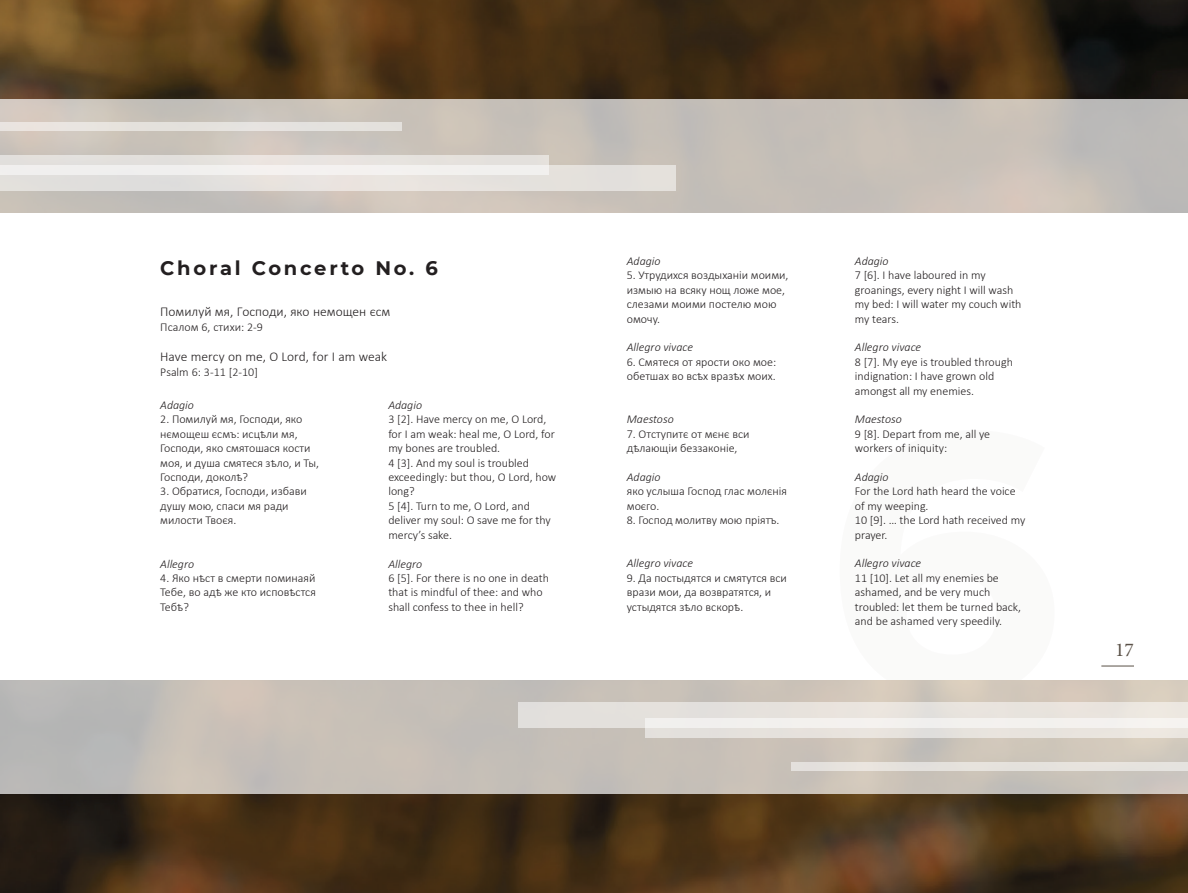
<style>
.page{position:relative;width:1188px;height:893px;background:#fff}
.page>*{position:absolute;margin:0;border:0;box-sizing:border-box;transform-origin:0 0}
.t1{font:700 372px "Montserrat";color:#5a5147}
.t2{font:700 19.5px "Montserrat";letter-spacing:.14em;color:#231f20}
.t3{font:19.5px "Minion Pro";color:#5a5147}
.t4{font:300 13.5px "Calibri";color:#231f20}
.t5{font:300 12px/14.4px "Calibri";color:#231f20}
.t6{font:italic 300 12px "Calibri";color:#231f20}
</style>
<div class="page">
<hr style="left:1101px;top:665px;width:33px;height:1px;background:#5a5147">
<img style="left:0;top:0;width:1188px;height:99px">
<img style="left:0;top:793px;width:1188px;height:100px">
<div style="left:0;top:99px;width:1188px;height:113px;background:linear-gradient(to right,#ccc4bb,#c3bdb7)"></div>
<svg style="left:0;top:680px;width:1188px;height:113px;background:#c6bfb8"></svg>
<div style="left:0;top:155px;width:549px;height:20px;background:#e5e1dd"></div>
<div style="left:0;top:165px;width:676px;height:25px;background:linear-gradient(to right,#e8e7e5,#e8e4df)"></div>
<div style="left:0;top:122px;width:402px;height:9px;background:#e5e2de"></div>
<div style="left:645px;top:718px;width:543px;height:20px;background:#e7e3dd"></div>
<div style="left:518px;top:703px;width:670px;height:25px;background:linear-gradient(to right,#e4e1de,#f0ece6)"></div>
<div style="left:791px;top:762px;width:397px;height:9px;background:#e5e3dd"></div>
<p class="t2" style="left:160px;top:254px;width:279px">Choral Concerto No. 6</p>
<p class="t4" style="left:160px;top:303px;width:232px">Помилуй мя, Господи, яко немощен єсм</p>
<p class="t5" style="left:160px;top:319px;width:104px">Псалом 6, стихи: 2-9</p>
<p class="t4" style="left:160px;top:348px;width:228px">Have mercy on me, O Lord, for I am weak</p>
<p class="t5" style="left:160px;top:364px;width:99px">Psalm 6: 3-11 [2-10]</p>
<p class="t6" style="left:160px;top:397px;width:35px">Adagio</p>
<p class="t5" style="left:160px;top:412px;width:160px">2. Помилуй мя, Господи, яко нємощеш єсмъ: исцѣли мя,<br>Господи, яко смятошася кости моя, и душа смятеся зѣло, и Ты,<br>Господи, доколѣ?</p>
<p class="t5" style="left:160px;top:484px;width:148px">3. Обратися, Господи, избави душу мою, спаси мя ради милости Твоєя.</p>
<p class="t6" style="left:160px;top:556px;width:35px">Allegro</p>
<p class="t5" style="left:160px;top:570px;width:157px;text-align:justify">4. Яко нѣст в смерти поминаяй Тебе, во адѣ же кто исповѣстся Тебѣ?</p>
<p class="t6" style="left:388px;top:397px;width:35px">Adagio</p>
<p class="t5" style="left:388px;top:412px;width:168px">3 [2]. Have mercy on me, O Lord, for I am weak: heal me, O Lord, for my bones are troubled.</p>
<p class="t5" style="left:388px;top:455px;width:169px">4 [3]. And my soul is troubled exceedingly: but thou, O Lord, how long?</p>
<p class="t5" style="left:388px;top:498px;width:164px">5 [4]. Turn to me, O Lord, and deliver my soul: O save me for thy mercy’s sake.</p>
<p class="t6" style="left:388px;top:556px;width:35px">Allegro</p>
<p class="t5" style="left:388px;top:570px;width:162px">6 [5]. For there is no one in death that is mindful of thee: and who shall confess to thee in hell?</p>
<p class="t6" style="left:627px;top:253px;width:35px">Adagio</p>
<p class="t5" style="left:627px;top:268px;width:163px">5. Утрудихся воздыханіи моими, измыю на всяку нощ ложе мое, слезами моими постелю мою омочу.</p>
<p class="t6" style="left:627px;top:340px;width:68px">Allegro vivace</p>
<p class="t5" style="left:627px;top:354px;width:151px">6. Смятеся от ярости око мое: обетшах во всѣх вразѣх моих.</p>
<p class="t6" style="left:627px;top:412px;width:48px">Maestoso</p>
<p class="t5" style="left:627px;top:426px;width:124px">7. Отступитє от мєнє вси дѣлающіи беззаконіе,</p>
<p class="t6" style="left:627px;top:469px;width:35px">Adagio</p>
<p class="t5" style="left:627px;top:484px;width:162px">яко услыша Господ глас молєнія моєго.</p>
<p class="t5" style="left:627px;top:513px;width:154px">8. Господ молитву мою пріятъ.</p>
<p class="t6" style="left:627px;top:556px;width:68px">Allegro vivace</p>
<p class="t5" style="left:627px;top:570px;width:162px">9. Да постыдятся и смятутся вси врази мои, да возвратятся, и устыдятся зѣло вскорѣ.</p>
<p class="t6" style="left:855px;top:253px;width:35px">Adagio</p>
<p class="t5" style="left:855px;top:268px;width:168px">7 [6]. I have laboured in my groanings, every night I will wash my bed: I will water my couch with my tears.</p>
<p class="t6" style="left:855px;top:340px;width:68px">Allegro vivace</p>
<p class="t5" style="left:855px;top:354px;width:159px">8 [7]. My eye is troubled through indignation: I have grown old amongst all my enemies.</p>
<p class="t6" style="left:855px;top:412px;width:48px">Maestoso</p>
<p class="t5" style="left:855px;top:426px;width:137px">9 [8]. Depart from me, all ye workers of iniquity:</p>
<p class="t6" style="left:855px;top:469px;width:35px">Adagio</p>
<p class="t5" style="left:855px;top:484px;width:162px">For the Lord hath heard the voice of my weeping.</p>
<p class="t5" style="left:855px;top:513px;width:172px">10 [9]. … the Lord hath received my prayer.</p>
<p class="t6" style="left:855px;top:556px;width:68px">Allegro vivace</p>
<p class="t5" style="left:855px;top:570px;width:168px">11 [10]. Let all my enemies be ashamed, and be very much troubled: let them be turned back, and be ashamed very speedily.</p>
<h1 class="t1" style="left:825px;top:294px;width:238px">6</h1>
<h2 class="t3" style="left:1115px;top:636px;width:20px">17</h2>
</div>
